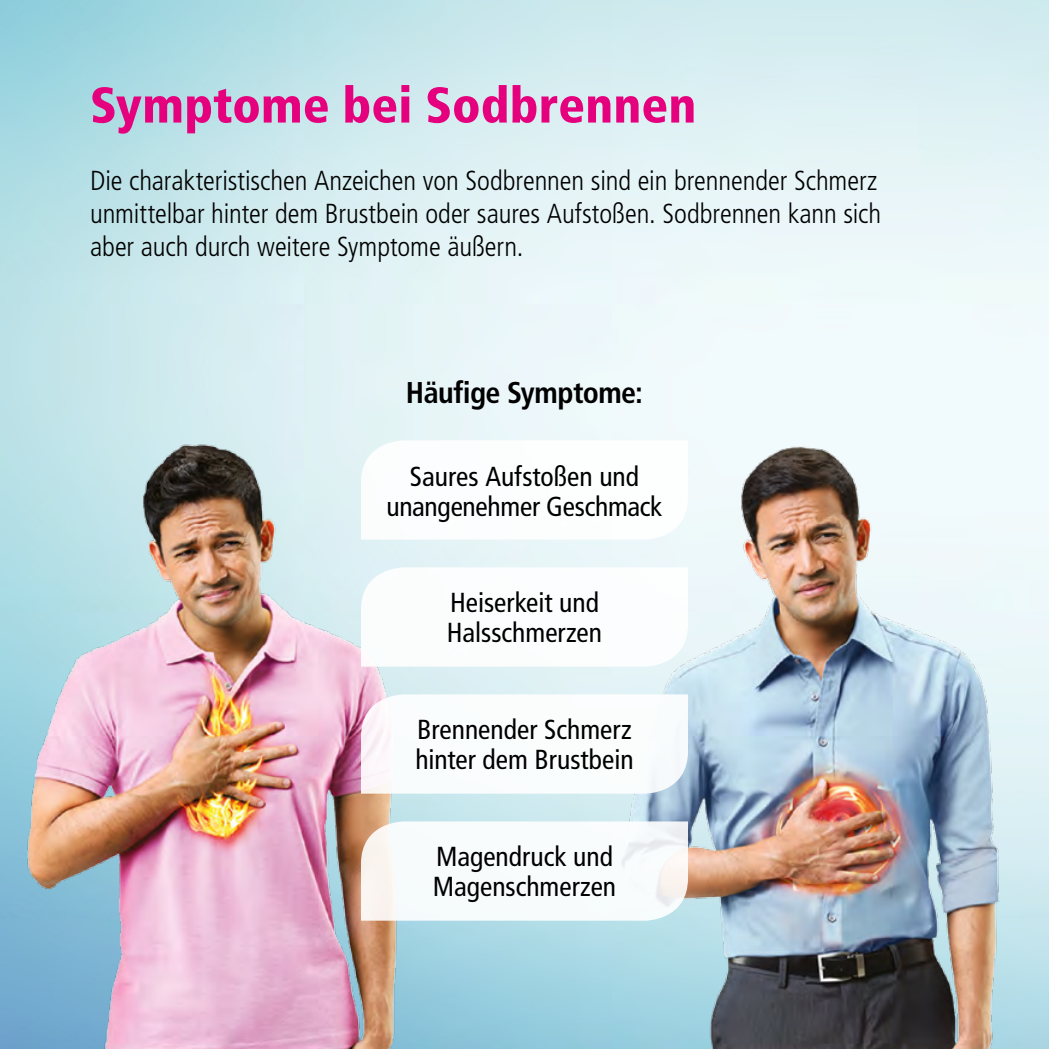
<style>
.page{position:relative;width:1049px;height:1049px;background:#fff}
.page>*{position:absolute;margin:0;border:0;box-sizing:border-box;transform-origin:0 0}
.t1{font:900 condensed 50px "Frutiger LT Std";color:#e5007d}
.t2{font:700 condensed 30px "Frutiger LT Std";letter-spacing:-.02em;color:#000}
.t3{font:300 condensed 27.5px/33px "Frutiger LT Std";letter-spacing:-.005em;color:#000}
.t4{font:condensed 27.5px/30px "Frutiger LT Std";color:#000}
</style>
<div class="page">
<img style="left:588px;top:432px;width:440px;height:617px">
<img style="left:14px;top:432px;width:406px;height:617px">
<svg style="left:361px;top:440px;width:327px;height:100px"></svg>
<svg style="left:361px;top:567px;width:327px;height:100px"></svg>
<svg style="left:361px;top:694px;width:327px;height:100px"></svg>
<svg style="left:361px;top:821px;width:327px;height:100px"></svg>
<h1 class="t1" style="left:90px;top:75px;width:608px">Symptome bei Sodbrennen</h1>
<p class="t3" style="left:90px;top:164px;width:793px">Die charakteristischen Anzeichen von Sodbrennen sind ein brennender Schmerz unmittelbar hinter dem Brustbein oder saures Aufstoßen. Sodbrennen kann sich aber auch durch weitere Symptome äußern.</p>
<p class="t2" style="left:406px;top:375px;width:238px">Häufige Symptome:</p>
<p class="t4" style="left:386px;top:462px;width:278px;text-align:center">Saures Aufstoßen und unangenehmer Geschmack</p>
<p class="t4" style="left:447px;top:588px;width:157px">Heiserkeit und<br>Halsschmerzen</p>
<p class="t4" style="left:415px;top:715px;width:220px">Brennender Schmerz hinter dem Brustbein</p>
<p class="t4" style="left:433px;top:842px;width:185px">Magendruck und<br>Magenschmerzen</p>
</div>
